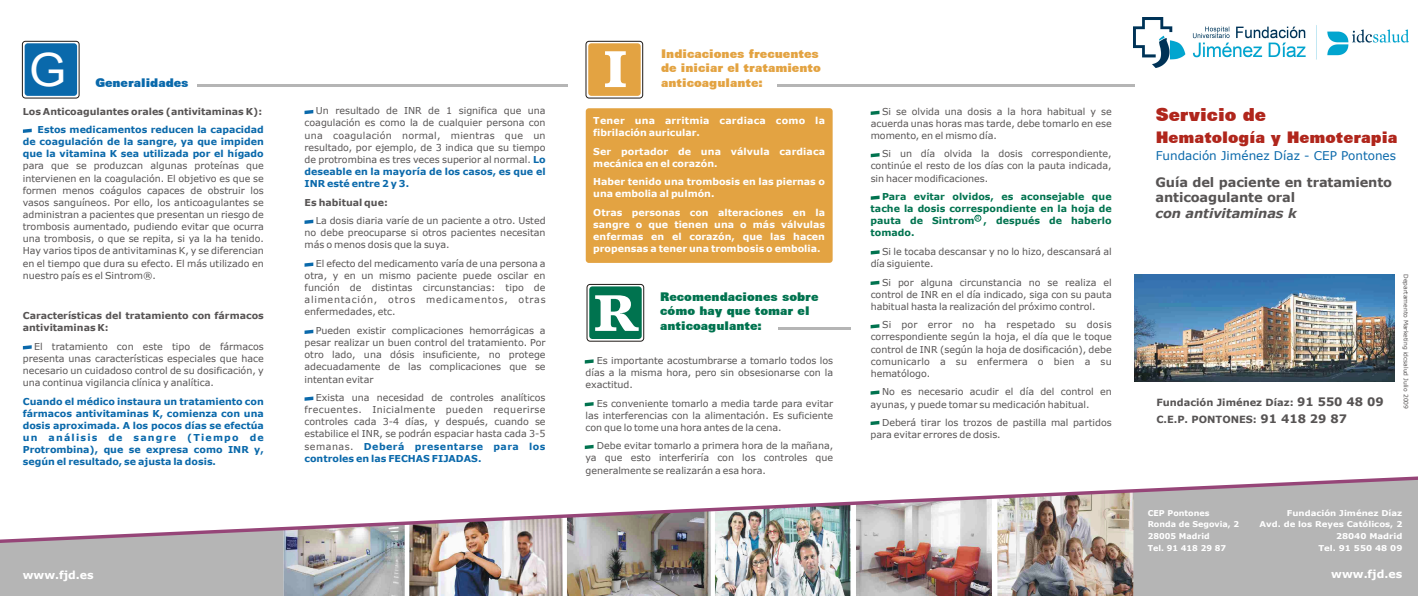
<style>
.page{position:relative;width:1418px;height:596px;background:#fff}
.page>*{position:absolute;margin:0;border:0;box-sizing:border-box;transform-origin:0 0}
.t1{font:45.8px "Arial";color:#fff;scale:1.04 1}
.t2{font:900 18px "Zurich BT";color:#b0261c}
.t3{font:900 16px "Zurich BT";color:#b0261c}
.t4{font:700 13px/15.8px "Verdana";letter-spacing:-.01em;color:#575454}
.t5{font:italic 700 13px "Verdana";letter-spacing:-.01em;color:#575454}
.t6{font:900 12px/14.4px "Zurich BT";color:#e3a342}
.t7{font:900 12px/14.4px "Zurich BT";color:#00734f}
.t8{font:12px "Verdana";color:#0a69ab}
.t9{font:900 12px "Zurich BT";color:#0a69ab}
.t10{font:700 11px "Verdana";color:#fff}
.t11{font:700 9.9px/16.3px "Verdana";color:#575454}
.t12{font:9.5px/12.1px "Verdana";color:#575454;text-align:justify}
.t13{font:700 9.5px/12.1px "Verdana";color:#0a69ab;text-align:justify}
.t14{font:700 9.5px/12.1px "Verdana";color:#fff}
.t15{font:700 9.5px/12.1px "Verdana";color:#575454}
.t16{font:700 9.5px/12.1px "Verdana";color:#00734f;text-align:justify}
.t17{font:700 9.5px/12.1px "Verdana";letter-spacing:.025em;color:#fff}
.t18{font:700 8px/11.7px "Verdana";color:#fff;text-align:right;scale:1.07 1}
.t19{font:700 8px/11.7px "Verdana";color:#fff}
.t20{font:6px "Verdana";color:#575454}
.t21{font:5.2px "Verdana";color:#00734f}
.s1{font-weight:700;color:#0a69ab}
.s2{font-size:11.7px}
</style>
<div class="page">
<div style="left:0;top:543px;width:283px;height:52px;background:#b5b5b5"></div>
<img style="left:283px;top:543px;width:850px;height:52px">
<div style="left:586px;top:41px;width:57px;height:57px;border:1px solid #1f1a17;border-radius:3px"></div>
<div style="left:588px;top:43px;width:52px;height:53px;background:#e3a342;border-radius:3px"></div>
<div style="left:585px;top:108px;width:247px;height:155px;background:#e3a342;border-radius:3px"></div>
<svg style="left:605px;top:51px;width:20px;height:36px"></svg>
<svg style="left:870px;top:153px;width:9px;height:4px"></svg>
<svg style="left:870px;top:195px;width:9px;height:5px"></svg>
<svg style="left:870px;top:250px;width:9px;height:4px"></svg>
<svg style="left:870px;top:280px;width:9px;height:5px"></svg>
<svg style="left:870px;top:324px;width:9px;height:4px"></svg>
<svg style="left:870px;top:390px;width:9px;height:4px"></svg>
<svg style="left:870px;top:420px;width:9px;height:5px"></svg>
<svg style="left:585px;top:359px;width:8px;height:4px"></svg>
<svg style="left:585px;top:402px;width:8px;height:4px"></svg>
<svg style="left:585px;top:444px;width:8px;height:5px"></svg>
<svg style="left:870px;top:111px;width:9px;height:4px"></svg>
<hr style="left:777px;top:84px;width:357px;height:3px;background:#b5b5b5">
<hr style="left:197px;top:84px;width:370px;height:2px;background:#b5b5b5">
<svg style="left:23px;top:129px;width:9px;height:4px"></svg>
<svg style="left:23px;top:345px;width:9px;height:4px"></svg>
<svg style="left:304px;top:110px;width:9px;height:4px"></svg>
<svg style="left:304px;top:219px;width:9px;height:5px"></svg>
<svg style="left:304px;top:262px;width:9px;height:4px"></svg>
<svg style="left:304px;top:329px;width:9px;height:5px"></svg>
<svg style="left:304px;top:396px;width:9px;height:4px"></svg>
<hr style="left:778px;top:327px;width:72px;height:2px;background:#b5b5b5">
<div style="left:587px;top:284px;width:57px;height:57px;border:1px solid #1f1a17;border-radius:3px"></div>
<div style="left:589px;top:286px;width:52px;height:53px;background:#00734f;border-radius:3px"></div>
<svg style="left:595px;top:295px;width:43px;height:36px"></svg>
<div style="left:22px;top:41px;width:57px;height:57px;border:1px solid #1f1a17;border-radius:3px"></div>
<div style="left:25px;top:43px;width:52px;height:53px;background:#0a69ab;border-radius:3px"></div>
<img style="left:1134px;top:274px;width:260px;height:107px">
<div style="left:974px;top:215px;width:7px;height:6px;border:1px solid #00734f;border-radius:50%"></div>
<div style="left:1133px;top:543px;width:284px;height:52px;background:#b5b5b5"></div>
<img style="left:0;top:476px;width:1417px;height:67px">
<img style="left:1133px;top:18px;width:275px;height:49px">
<p class="t6" style="left:661px;top:48px;width:161px">Indicaciones frecuentes de iniciar el tratamiento</p>
<h1 class="t1" style="left:29px;top:53px;width:37px">G</h1>
<p class="t9" style="left:95px;top:77px;width:95px">Generalidades</p>
<p class="t6" style="left:661px;top:76px;width:103px">anticoagulante:</p>
<p class="t15" style="left:23px;top:106px;width:241px">Los Anticoagulantes orales (antivitaminas K):</p>
<p class="t12" style="left:304px;top:105px;width:242px;text-indent:11px">Un resultado de INR de 1 significa que una coagulación es como la de cualquier persona con una coagulación normal, mientras que un resultado, por ejemplo, de 3 indica que su tiempo de protrombina es tres veces superior al normal. <span class="s1">Lo</span></p>
<p class="t15" style="left:304px;top:197px;width:85px">Es habitual que:</p>
<p class="t12" style="left:304px;top:215px;width:242px;text-indent:11px">La dosis diaria varíe de un paciente a otro. Usted no debe preocuparse si otros pacientes necesitan más o menos dosis que la suya.</p>
<p class="t12" style="left:304px;top:258px;width:242px;text-indent:11px">El efecto del medicamento varía de una persona a otra, y en un mismo paciente puede oscilar en función de distintas circunstancias: tipo de alimentación, otros medicamentos, otras enfermedades, etc.</p>
<p class="t12" style="left:304px;top:325px;width:242px;text-indent:11px">Pueden existir complicaciones hemorrágicas a pesar realizar un buen control del tratamiento. Por otro lado, una dósis insuficiente, no protege adecuadamente de las complicaciones que se intentan evitar</p>
<p class="t12" style="left:304px;top:392px;width:242px;text-indent:11px">Exista una necesidad de controles analíticos frecuentes. Inicialmente pueden requerirse controles cada 3-4 días, y después, cuando se estabilice el INR, se podrán espaciar hasta cada 3-5 semanas.</p>
<p class="t17" style="left:593px;top:115px;width:233px">Tener una arritmia cardiaca como la fibrilación auricular.</p>
<p class="t14" style="left:593px;top:146px;width:233px">Ser portador de una válvula cardiaca mecánica en el corazón.</p>
<p class="t14" style="left:593px;top:176px;width:233px">Haber tenido una trombosis en las piernas o una embolia al pulmón.</p>
<p class="t14" style="left:593px;top:207px;width:233px;text-align:justify">Otras personas con alteraciones en la sangre o que tienen una o más válvulas enfermas en el corazón, que las hacen propensas a tener una trombosis o embolia.</p>
<p class="t13" style="left:23px;top:124px;width:242px;text-indent:15px">Estos medicamentos reducen la capacidad de coagulación de la sangre, ya que impiden que la vitamina K sea utilizada por el hígado</p>
<p class="t12" style="left:23px;top:161px;width:242px">para que se produzcan algunas proteínas que intervienen en la coagulación. El objetivo es que se formen menos coágulos capaces de obstruir los vasos sanguíneos. Por ello, los anticoagulantes se administran a pacientes que presentan un riesgo de trombosis aumentado, pudiendo evitar que ocurra una trombosis, o que se repita, si ya la ha tenido.<br>Hay varios tipos de antivitaminas K, y se diferencian en el tiempo que dura su efecto. El más utilizado en nuestro país es el Sintrom®.</p>
<p class="t13" style="left:304px;top:166px;width:242px">deseable en la mayoría de los casos, es que el<br>INR esté entre 2 y 3.</p>
<p class="t7" style="left:660px;top:290px;width:160px">Recomendaciones sobre cómo hay que tomar el anticoagulante:</p>
<p class="t15" style="left:23px;top:310px;width:242px">Características del tratamiento con fármacos antivitaminas K:</p>
<p class="t12" style="left:23px;top:341px;width:242px;text-indent:11px">El tratamiento con este tipo de fármacos presenta unas características especiales que hace necesario un cuidadoso control de su dosificación, y una continua vigilancia clínica y analítica.</p>
<p class="t13" style="left:23px;top:395px;width:242px">Cuando el médico instaura un tratamiento con fármacos antivitaminas K, comienza con una dosis aproximada. A los pocos días se efectúa un análisis de sangre (Tiempo de Protrombina), que se expresa como INR y, según el resultado, se ajusta la dosis.</p>
<p class="t12" style="left:585px;top:355px;width:249px;text-indent:11px">Es importante acostumbrarse a tomarlo todos los días a la misma hora, pero sin obsesionarse con la exactitud.</p>
<p class="t12" style="left:585px;top:397px;width:249px;text-indent:11px">Es conveniente tomarlo a media tarde para evitar las interferencias con la alimentación. Es suficiente con que lo tome una hora antes de la cena.</p>
<p class="t12" style="left:585px;top:440px;width:249px;text-indent:11px">Debe evitar tomarlo a primera hora de la mañana, ya que esto interferiría con los controles que generalmente se realizarán a esa hora.</p>
<p class="t13" style="left:304px;top:440px;width:242px;text-indent:59px">Deberá presentarse para los controles en las FECHAS FIJADAS.</p>
<p class="t10" style="left:23px;top:570px;width:72px">www.fjd.es</p>
<p class="t12" style="left:870px;top:106px;width:242px;text-indent:11px">Si se olvida una dosis a la hora habitual y se acuerda unas horas mas tarde, debe tomarlo en ese momento, en el mismo día.</p>
<p class="t12" style="left:870px;top:148px;width:242px;text-indent:11px">Si un día olvida la dosis correspondiente, continúe el resto de los días con la pauta indicada, sin hacer modificaciones.</p>
<p class="t16" style="left:870px;top:191px;width:242px;text-indent:11px">Para evitar olvidos, es aconsejable que tache la dosis correspondiente en la hoja de pauta de Sintrom , después de haberlo tomado.</p>
<p class="t21" style="left:976px;top:216px;width:5px">R</p>
<p class="t12" style="left:870px;top:246px;width:242px;text-indent:11px">Si le tocaba descansar y no lo hizo, descansará al día siguiente.</p>
<p class="t12" style="left:870px;top:277px;width:242px;text-indent:11px">Si por alguna circunstancia no se realiza el control de INR en el día indicado, siga con su pauta habitual hasta la realización del próximo control.</p>
<p class="t12" style="left:870px;top:319px;width:242px;text-indent:11px">Si por error no ha respetado su dosis correspondiente según la hoja, el día que le toque control de INR (según la hoja de dosificación), debe comunicarlo a su enfermera o bien a su hematólogo.</p>
<p class="t12" style="left:870px;top:386px;width:242px;text-indent:11px">No es necesario acudir el día del control en ayunas, y puede tomar su medicación habitual.</p>
<p class="t12" style="left:870px;top:417px;width:242px;text-indent:11px">Deberá tirar los trozos de pastilla mal partidos para evitar errores de dosis.</p>
<h2 class="t2" style="left:1155px;top:107px;width:112px">Servicio de</h2>
<h3 class="t3" style="left:1155px;top:131px;width:243px">Hematología y Hemoterapia</h3>
<p class="t8" style="left:1155px;top:151px;width:242px">Fundación Jiménez Díaz - CEP Pontones</p>
<h3 class="t4" style="left:1155px;top:175px;width:238px">Guía del paciente en tratamiento anticoagulante oral</h3>
<h3 class="t5" style="left:1155px;top:208px;width:143px">con antivitaminas k</h3>
<p class="t11" style="left:1156px;top:395px;width:229px">Fundación Jiménez Díaz: <span class="s2">91 550 48 09<br></span>C.E.P. PONTONES: <span class="s2">91 418 29 87</span></p>
<p class="t20" style="left:1408px;top:274px;width:136px;rotate:90deg">Departamento Marketing idcsalud Julio 2009</p>
<p class="t19" style="left:1147px;top:507px;width:93px">CEP Pontones<br>Ronda de Segovia, 2<br>28005 Madrid<br>Tel. 91 418 29 87</p>
<p class="t18" style="left:1259px;top:507px;width:135px">Fundación Jiménez Díaz<br>Avd. de los Reyes Católicos, 2<br>28040 Madrid<br>Tel. 91 550 48 09</p>
<p class="t10" style="left:1331px;top:569px;width:72px">www.fjd.es</p>
</div>
